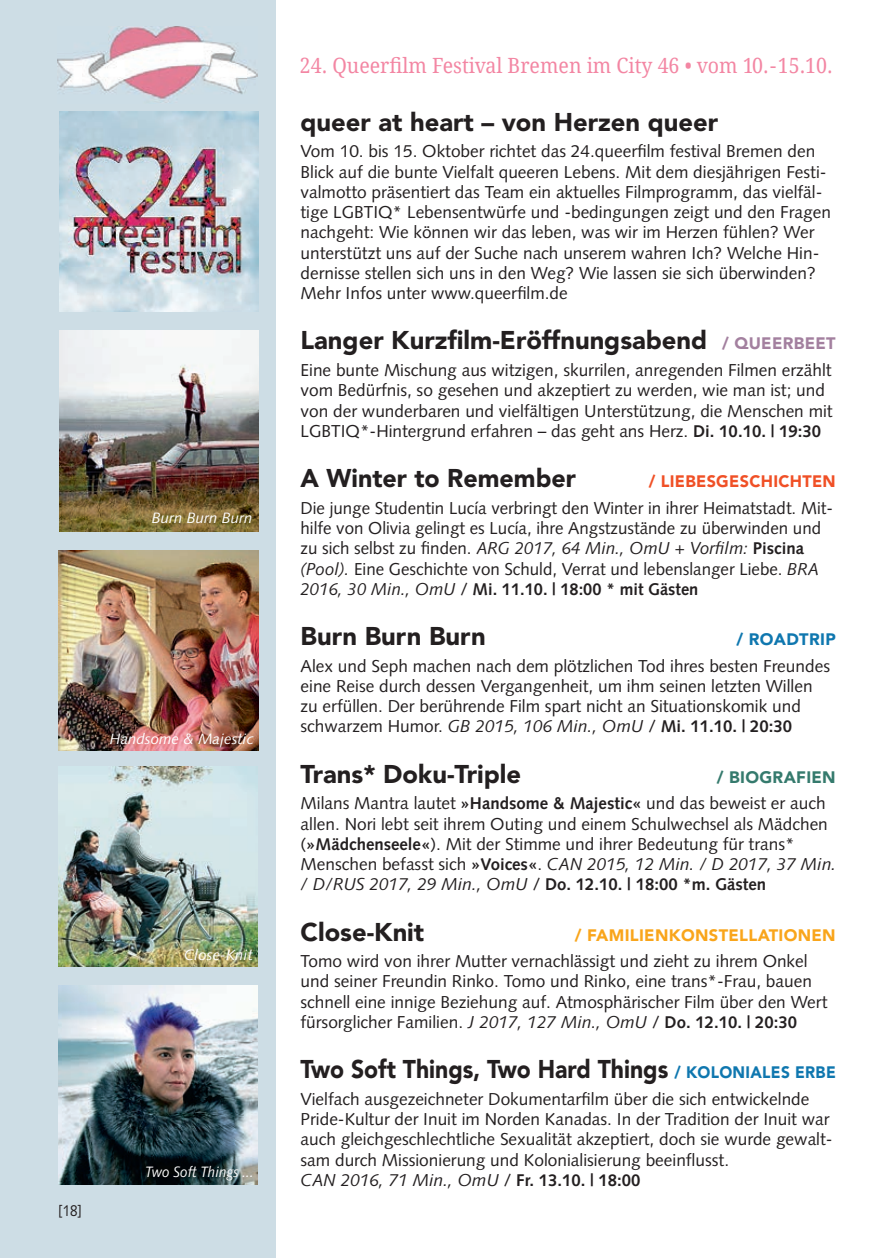
<style>
.page{position:relative;width:893px;height:1258px;background:#fff}
.page>*{position:absolute;margin:0;border:0;box-sizing:border-box;transform-origin:0 0}
.t1{font:900 25.5px "Avenir LT";color:#231f20}
.t2{font:900 25.5px "Avenir LT";color:#231f20;scale:.9 1}
.t3{font:21px "Droid Serif";color:#f386a3;scale:.93 1}
.t4{font:17.25px/20.2px "Syntax";color:#231f20}
.t5{font:700 16.95px "Syntax";color:#231f20}
.t6{font:900 16.5px "Avenir LT";letter-spacing:.02em;color:#f9a51b}
.t7{font:900 16.5px "Avenir LT";letter-spacing:.02em;color:#f05026}
.t8{font:900 16.5px "Avenir LT";letter-spacing:.02em;color:#357a6d}
.t9{font:900 16.5px "Avenir LT";letter-spacing:.02em;color:#0f77af}
.t10{font:15.75px "Syntax";color:#231f20;scale:.85 1}
.t11{font:italic 15px "Syntax";color:#fff}
.t12{font:italic 15px "Syntax";color:#fff;scale:.9 1}
.s1{font-size:16.5px;color:#a3809f}
.s2{font-weight:700;font-size:16.95px}
.s3{font-style:italic}
.s4{font-weight:400;font-style:italic;font-size:17.25px}
.s5{font-weight:400;font-size:17.25px}
.s6{font-size:16.5px;color:#0f77af}
</style>
<div class="page">
<div style="left:0;top:0;width:276px;height:1258px;background:#cddde5"></div>
<img style="left:57px;top:26px;width:200px;height:77px">
<img style="left:58px;top:550px;width:200px;height:201px">
<img style="left:59px;top:330px;width:200px;height:202px">
<img style="left:59px;top:111px;width:200px;height:200px">
<img style="left:58px;top:766px;width:200px;height:200px">
<img style="left:58px;top:985px;width:200px;height:200px">
<p class="t11" style="left:152px;top:509px;width:102px">Burn Burn Burn</p>
<p class="t11" style="left:110px;top:730px;width:145px">Handsome &amp; Majestic</p>
<p class="t11" style="left:184px;top:946px;width:70px">Close-Knit</p>
<p class="t10" style="left:58px;top:1201px;width:30px">[18]</p>
<p class="t12" style="left:145px;top:1163px;width:122px">Two Soft Things ...</p>
<p class="t3" style="left:300px;top:54px;width:574px">24. Queerfilm Festival Bremen im City 46 • vom 10.-15.10.</p>
<h1 class="t1" style="left:300px;top:106px;width:419px">queer at heart – von Herzen queer</h1>
<p class="t4" style="left:300px;top:141px;width:532px">Vom 10. bis 15. Oktober richtet das 24.queerfilm festival Bremen den Blick auf die bunte Vielfalt queeren Lebens. Mit dem diesjährigen Festi&shy;valmotto präsentiert das Team ein aktuelles Filmprogramm, das vielfäl&shy;tige LGBTIQ* Lebensentwürfe und -bedingungen zeigt und den Fragen nachgeht: Wie können wir das leben, was wir im Herzen fühlen? Wer unterstützt uns auf der Suche nach unserem wahren Ich? Welche Hin&shy;dernisse stellen sich uns in den Weg? Wie lassen sie sich überwinden?<br>Mehr Infos unter www.queerfilm.de</p>
<h1 class="t1" style="left:300px;top:325px;width:536px">Langer Kurzfilm-Eröffnungsabend <span class="s1">/ QUEERBEET</span></h1>
<p class="t4" style="left:300px;top:360px;width:533px">Eine bunte Mischung aus witzigen, skurrilen, anregenden Filmen erzählt vom Bedürfnis, so gesehen und akzeptiert zu werden, wie man ist; und von der wunderbaren und vielfältigen Unterstützung, die Menschen mit LGBTIQ*-Hintergrund erfahren – das geht ans Herz. <span class="s2">Di. 10.10. | 19:30</span></p>
<h1 class="t1" style="left:300px;top:463px;width:277px">A Winter to Remember</h1>
<p class="t7" style="left:648px;top:471px;width:188px">/ LIEBESGESCHICHTEN</p>
<p class="t4" style="left:300px;top:498px;width:534px">Die junge Studentin Lucía verbringt den Winter in ihrer Heimatstadt. Mit&shy;hilfe von Olivia gelingt es Lucía, ihre Angstzustände zu überwinden und zu sich selbst zu finden. <span class="s3">ARG 2017, 64 Min., OmU + Vorfilm:</span> <span class="s2">Piscina </span><span class="s3">(Pool).</span> Eine Geschichte von Schuld, Verrat und lebenslanger Liebe. <span class="s3">BRA</span></p>
<p class="t5" style="left:300px;top:579px;width:399px"><span class="s4">2016, 30 Min., OmU</span> <span class="s5">/</span> Mi. 11.10. | 18:00 * mit Gästen</p>
<h1 class="t1" style="left:300px;top:621px;width:187px">Burn Burn Burn</h1>
<p class="t9" style="left:736px;top:629px;width:101px">/ ROADTRIP</p>
<p class="t4" style="left:300px;top:655px;width:531px">Alex und Seph machen nach dem plötzlichen Tod ihres besten Freundes eine Reise durch dessen Vergangenheit, um ihm seinen letzten Willen zu erfüllen. Der berührende Film spart nicht an Situationskomik und schwarzem Humor. <span class="s3">GB 2015, 106 Min., OmU</span> / <span class="s2">Mi. 11.10. | 20:30</span></p>
<h1 class="t1" style="left:300px;top:758px;width:222px">Trans* Doku-Triple</h1>
<p class="t8" style="left:717px;top:767px;width:120px">/ BIOGRAFIEN</p>
<p class="t4" style="left:300px;top:793px;width:537px">Milans Mantra lautet <span class="s2">»Handsome &amp; Majestic«</span> und das beweist er auch allen. Nori lebt seit ihrem Outing und einem Schulwechsel als Mädchen (<span class="s2">»Mädchenseele«</span>). Mit der Stimme und ihrer Bedeutung für trans* Menschen befasst sich <span class="s2">»Voices«</span>. <span class="s3">CAN 2015, 12 Min. / D 2017, 37 Min.</span></p>
<p class="t5" style="left:300px;top:875px;width:467px"><span class="s4">/ D/RUS 2017, 29 Min., OmU</span> <span class="s5">/</span> Do. 12.10. | 18:00 *m. Gästen</p>
<h1 class="t1" style="left:300px;top:916px;width:125px">Close-Knit</h1>
<p class="t6" style="left:574px;top:925px;width:262px">/ FAMILIENKONSTELLATIONEN</p>
<p class="t4" style="left:300px;top:951px;width:528px">Tomo wird von ihrer Mutter vernachlässigt und zieht zu ihrem Onkel und seiner Freundin Rinko. Tomo und Rinko, eine trans*-Frau, bauen schnell eine innige Beziehung auf. Atmosphärischer Film über den Wert fürsorglicher Familien. <span class="s3">J 2017, 127 Min., OmU</span> / <span class="s2">Do. 12.10. | 20:30</span></p>
<h1 class="t2" style="left:300px;top:1054px;width:596px">Two Soft Things, Two Hard Things <span class="s6">/ KOLONIALES ERBE</span></h1>
<p class="t4" style="left:300px;top:1089px;width:533px">Vielfach ausgezeichneter Dokumentarfilm über die sich entwickelnde Pride-Kultur der Inuit im Norden Kanadas. In der Tradition der Inuit war auch gleichgeschlechtliche Sexualität akzeptiert, doch sie wurde gewalt&shy;sam durch Missionierung und Kolonialisierung beeinflusst.<br><span class="s3">CAN 2016, 71 Min., OmU</span> / <span class="s2">Fr. 13.10. | 18:00</span></p>
</div>
